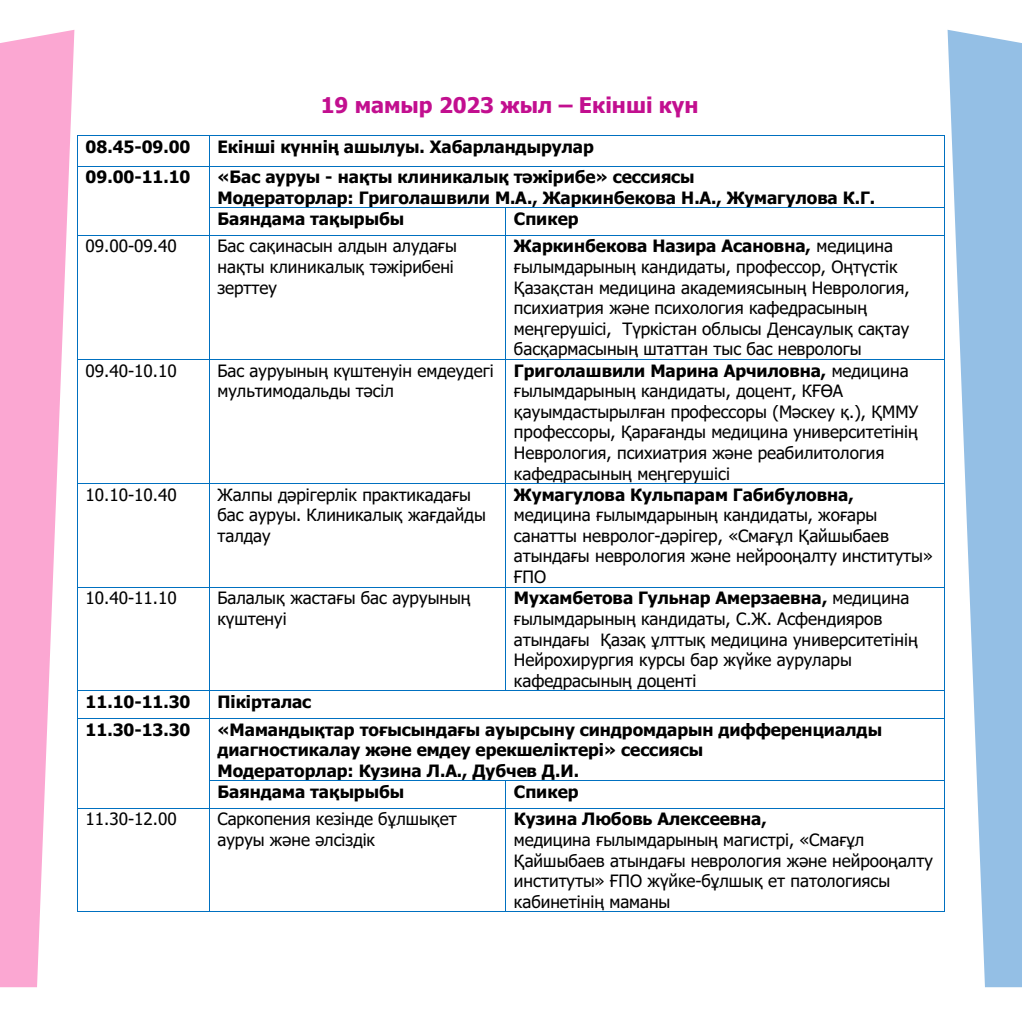
<style>
.page{position:relative;width:1022px;height:1017px;background:#fff}
.page>*{position:absolute;margin:0;border:0;box-sizing:border-box;transform-origin:0 0}
.t1{font:700 21.7px "Tahoma";color:#c20f8f}
.t2{font:17.15px/20.7px "Tahoma";color:#000}
.t3{font:700 17.15px/20.8px "Tahoma";color:#000}
.s1{font-weight:700}
</style>
<div class="page">
<svg style="left:0;top:30px;width:74px;height:957px;fill:#fba7d2"></svg>
<svg style="left:947px;top:30px;width:75px;height:957px;fill:#94bfe5"></svg>
<hr style="left:78px;top:135px;width:131px;height:1px;background:#0070c0">
<hr style="left:209px;top:135px;width:735px;height:1px;background:#0070c0">
<hr style="left:77px;top:136px;width:1px;height:30px;background:#0070c0">
<hr style="left:209px;top:136px;width:1px;height:30px;background:#0070c0">
<hr style="left:944px;top:136px;width:1px;height:30px;background:#0070c0">
<hr style="left:78px;top:166px;width:131px;height:1px;background:#0070c0">
<hr style="left:209px;top:166px;width:735px;height:1px;background:#0070c0">
<hr style="left:77px;top:167px;width:1px;height:41px;background:#0070c0">
<hr style="left:209px;top:167px;width:1px;height:41px;background:#0070c0">
<hr style="left:944px;top:167px;width:1px;height:41px;background:#0070c0">
<hr style="left:209px;top:208px;width:296px;height:1px;background:#0070c0">
<hr style="left:506px;top:208px;width:438px;height:1px;background:#0070c0">
<svg style="left:77px;top:208px;width:1px;height:27px"></svg>
<hr style="left:78px;top:235px;width:131px;height:1px;background:#0070c0">
<svg style="left:209px;top:209px;width:1px;height:26px"></svg>
<hr style="left:209px;top:235px;width:296px;height:1px;background:#0070c0">
<svg style="left:505px;top:208px;width:1px;height:27px"></svg>
<hr style="left:506px;top:235px;width:438px;height:1px;background:#0070c0">
<svg style="left:944px;top:208px;width:1px;height:27px"></svg>
<hr style="left:77px;top:235px;width:1px;height:124px;background:#0070c0">
<hr style="left:209px;top:235px;width:1px;height:124px;background:#0070c0">
<hr style="left:505px;top:235px;width:1px;height:124px;background:#0070c0">
<hr style="left:944px;top:235px;width:1px;height:124px;background:#0070c0">
<hr style="left:78px;top:359px;width:131px;height:1px;background:#0070c0">
<hr style="left:209px;top:359px;width:296px;height:1px;background:#0070c0">
<hr style="left:506px;top:359px;width:438px;height:1px;background:#0070c0">
<hr style="left:77px;top:360px;width:1px;height:123px;background:#0070c0">
<hr style="left:209px;top:360px;width:1px;height:123px;background:#0070c0">
<hr style="left:505px;top:360px;width:1px;height:123px;background:#0070c0">
<hr style="left:944px;top:360px;width:1px;height:123px;background:#0070c0">
<hr style="left:78px;top:483px;width:131px;height:1px;background:#0070c0">
<hr style="left:209px;top:483px;width:296px;height:1px;background:#0070c0">
<hr style="left:506px;top:483px;width:438px;height:1px;background:#0070c0">
<hr style="left:77px;top:484px;width:1px;height:103px;background:#0070c0">
<hr style="left:209px;top:484px;width:1px;height:103px;background:#0070c0">
<hr style="left:505px;top:484px;width:1px;height:103px;background:#0070c0">
<hr style="left:944px;top:484px;width:1px;height:103px;background:#0070c0">
<hr style="left:78px;top:587px;width:131px;height:1px;background:#0070c0">
<hr style="left:209px;top:587px;width:296px;height:1px;background:#0070c0">
<hr style="left:506px;top:587px;width:438px;height:1px;background:#0070c0">
<hr style="left:77px;top:588px;width:1px;height:102px;background:#0070c0">
<hr style="left:209px;top:588px;width:1px;height:102px;background:#0070c0">
<hr style="left:505px;top:588px;width:1px;height:102px;background:#0070c0">
<hr style="left:944px;top:588px;width:1px;height:102px;background:#0070c0">
<hr style="left:78px;top:690px;width:131px;height:1px;background:#0070c0">
<hr style="left:209px;top:690px;width:296px;height:1px;background:#0070c0">
<hr style="left:506px;top:690px;width:438px;height:1px;background:#0070c0">
<svg style="left:77px;top:690px;width:1px;height:29px"></svg>
<hr style="left:78px;top:718px;width:131px;height:1px;background:#0070c0">
<svg style="left:209px;top:691px;width:1px;height:27px"></svg>
<hr style="left:209px;top:718px;width:735px;height:1px;background:#0070c0">
<svg style="left:944px;top:690px;width:1px;height:29px"></svg>
<hr style="left:77px;top:719px;width:1px;height:62px;background:#0070c0">
<hr style="left:209px;top:719px;width:1px;height:62px;background:#0070c0">
<hr style="left:944px;top:719px;width:1px;height:62px;background:#0070c0">
<hr style="left:209px;top:781px;width:296px;height:1px;background:#0070c0">
<hr style="left:506px;top:781px;width:438px;height:1px;background:#0070c0">
<svg style="left:77px;top:781px;width:1px;height:27px"></svg>
<hr style="left:78px;top:808px;width:131px;height:1px;background:#0070c0">
<svg style="left:209px;top:782px;width:1px;height:26px"></svg>
<hr style="left:209px;top:808px;width:296px;height:1px;background:#0070c0">
<svg style="left:505px;top:781px;width:1px;height:27px"></svg>
<hr style="left:506px;top:808px;width:438px;height:1px;background:#0070c0">
<svg style="left:944px;top:781px;width:1px;height:27px"></svg>
<hr style="left:77px;top:808px;width:1px;height:103px;background:#0070c0">
<hr style="left:78px;top:911px;width:131px;height:1px;background:#0070c0">
<hr style="left:209px;top:808px;width:1px;height:103px;background:#0070c0">
<hr style="left:209px;top:911px;width:296px;height:1px;background:#0070c0">
<hr style="left:505px;top:808px;width:1px;height:103px;background:#0070c0">
<hr style="left:506px;top:911px;width:438px;height:1px;background:#0070c0">
<hr style="left:944px;top:808px;width:1px;height:103px;background:#0070c0">
<p class="t1" style="left:321px;top:97px;width:379px">19 мамыр 2023 жыл – Екінші күн</p>
<p class="t3" style="left:86px;top:138px;width:106px">08.45-09.00</p>
<p class="t3" style="left:217px;top:138px;width:378px">Екінші күннің ашылуы. Хабарландырулар</p>
<p class="t3" style="left:86px;top:168px;width:106px">09.00-11.10</p>
<p class="t3" style="left:217px;top:168px;width:659px">«Бас ауруы - нақты клиникалық тəжірибе» сессиясы<br>Модераторлар: Григолашвили М.А., Жаркинбекова Н.А., Жумагулова К.Г.<br>Баяндама тақырыбы</p>
<p class="t3" style="left:514px;top:210px;width:66px">Спикер</p>
<p class="t2" style="left:86px;top:237px;width:93px">09.00-09.40</p>
<p class="t2" style="left:217px;top:237px;width:241px">Бас сақинасын алдын алудағы нақты клиникалық тəжірибені зерттеу</p>
<p class="t2" style="left:514px;top:237px;width:397px"><span class="s1">Жаркинбекова Назира Асановна,</span> медицина ғылымдарының кандидаты, профессор, Оңтүстік Қазақстан медицина академиясының Неврология, психиатрия жəне психология кафедрасының меңгерушісі, Түркістан облысы Денсаулық сақтау басқармасының штаттан тыс бас неврологы</p>
<p class="t2" style="left:86px;top:361px;width:93px">09.40-10.10</p>
<p class="t2" style="left:217px;top:361px;width:278px">Бас ауруының күштенуін емдеудегі мультимодальды тəсіл</p>
<p class="t2" style="left:514px;top:361px;width:406px"><span class="s1">Григолашвили Марина Арчиловна,</span> медицина ғылымдарының кандидаты, доцент, КҒӨА қауымдастырылған профессоры (Мəскеу қ.), ҚММУ профессоры, Қарағанды медицина университетінің Неврология, психиатрия жəне реабилитология кафедрасының меңгерушісі</p>
<p class="t2" style="left:86px;top:486px;width:93px">10.10-10.40</p>
<p class="t2" style="left:217px;top:486px;width:270px">Жалпы дəрігерлік практикадағы бас ауруы. Клиникалық жағдайды талдау</p>
<p class="t3" style="left:514px;top:486px;width:341px">Жумагулова Кульпарам Габибуловна,</p>
<p class="t2" style="left:514px;top:506px;width:420px">медицина ғылымдарының кандидаты, жоғары санатты невролог-дəрігер, «Смағұл Қайшыбаев атындағы неврология жəне нейрооңалту институты» ҒПО</p>
<p class="t2" style="left:86px;top:589px;width:93px">10.40-11.10</p>
<p class="t2" style="left:217px;top:589px;width:255px">Балалық жастағы бас ауруының күштенуі</p>
<p class="t2" style="left:514px;top:589px;width:405px"><span class="s1">Мухамбетова Гульнар Амерзаевна,</span> медицина ғылымдарының кандидаты, С.Ж. Асфендияров атындағы Қазақ ұлттық медицина университетінің Нейрохирургия курсы бар жүйке аурулары кафедрасының доценті</p>
<p class="t3" style="left:86px;top:693px;width:106px">11.10-11.30</p>
<p class="t3" style="left:217px;top:693px;width:95px">Пікірталас</p>
<p class="t3" style="left:86px;top:721px;width:106px">11.30-13.30</p>
<p class="t3" style="left:217px;top:721px;width:666px">«Мамандықтар тоғысындағы ауырсыну синдромдарын дифференциалды диагностикалау жəне емдеу ерекшеліктері» сессиясы<br>Модераторлар: Кузина Л.А., Дубчев Д.И.<br>Баяндама тақырыбы</p>
<p class="t3" style="left:514px;top:783px;width:66px">Спикер</p>
<p class="t2" style="left:86px;top:810px;width:93px">11.30-12.00</p>
<p class="t2" style="left:217px;top:810px;width:241px">Саркопения кезінде бұлшықет ауруы жəне əлсіздік</p>
<p class="t3" style="left:514px;top:810px;width:254px">Кузина Любовь Алексеевна,</p>
<p class="t2" style="left:514px;top:831px;width:420px">медицина ғылымдарының магистрі, «Смағұл Қайшыбаев атындағы неврология жəне нейрооңалту институты» ҒПО жүйке-бұлшық ет патологиясы кабинетінің маманы</p>
</div>
